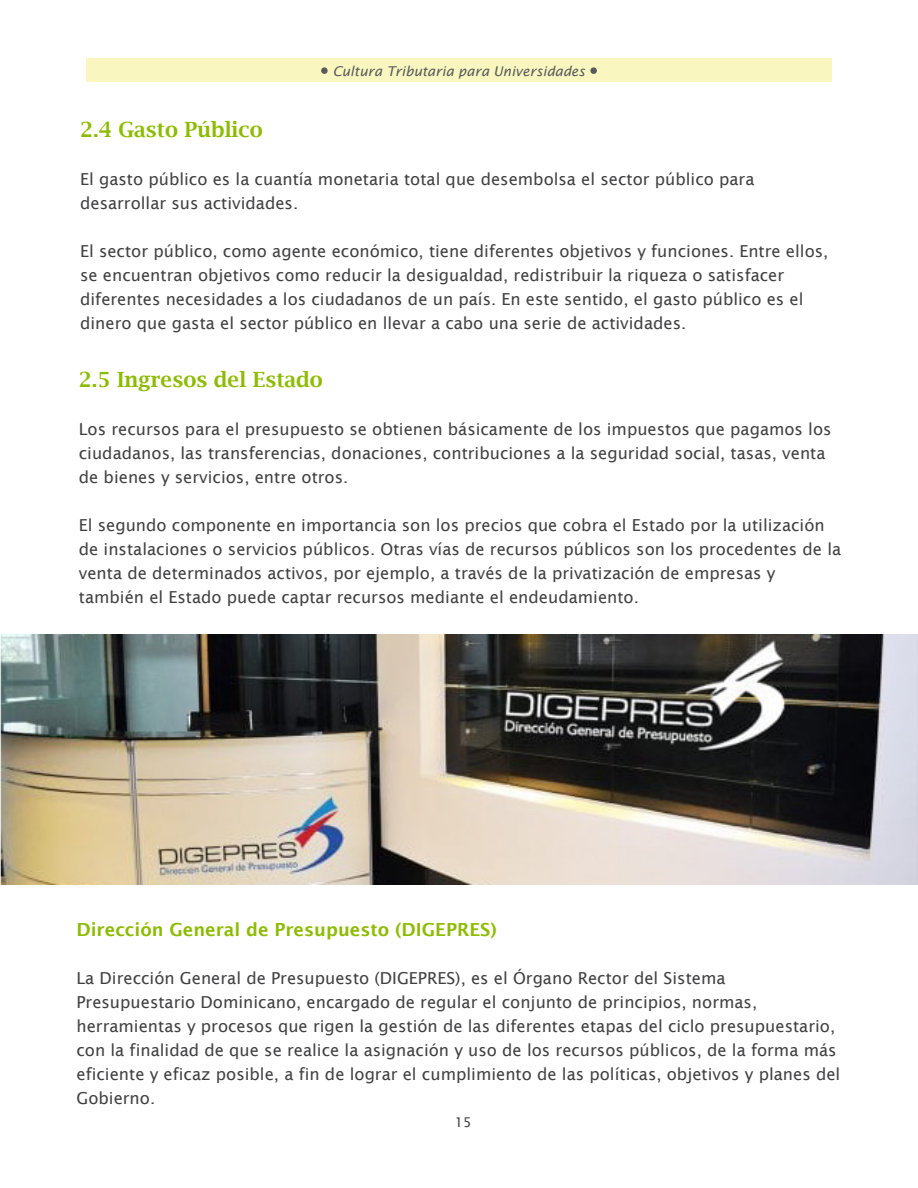
<style>
.page{position:relative;width:918px;height:1188px;background:#fff}
.page>*{position:absolute;margin:0;border:0;box-sizing:border-box;transform-origin:0 0}
.t1{font:600 21px "Lucida Bright";color:#8dbb00}
.t2{font:600 18px "Lucida Sans";color:#8dbb00}
.t3{font:16.5px/24px "Lucida Sans";color:#414042}
.t4{font:italic 13.5px "Lucida Sans";color:#58595b}
.t5{font:13.5px "Lucida Sans";color:#414042}
</style>
<div class="page">
<img style="left:0;top:634px;width:918px;height:251px">
<div style="left:86px;top:58px;width:746px;height:24px;background:#f9f7bf"></div>
<svg style="left:321px;top:67px;width:7px;height:7px"></svg>
<svg style="left:590px;top:67px;width:7px;height:7px"></svg>
<p class="t4" style="left:333px;top:64px;width:254px">Cultura Tributaria para Universidades</p>
<p class="t1" style="left:80px;top:117px;width:184px">2.4 Gasto Público</p>
<p class="t3" style="left:80px;top:167px;width:676px">El gasto público es la cuantía monetaria total que desembolsa el sector público para desarrollar sus actividades.</p>
<p class="t3" style="left:80px;top:239px;width:750px">El sector público, como agente económico, tiene diferentes objetivos y funciones. Entre ellos, se encuentran objetivos como reducir la desigualdad, redistribuir la riqueza o satisfacer diferentes necesidades a los ciudadanos de un país. En este sentido, el gasto público es el dinero que gasta el sector público en llevar a cabo una serie de actividades.</p>
<p class="t1" style="left:79px;top:367px;width:246px">2.5 Ingresos del Estado</p>
<p class="t3" style="left:79px;top:417px;width:754px">Los recursos para el presupuesto se obtienen básicamente de los impuestos que pagamos los ciudadanos, las transferencias, donaciones, contribuciones a la seguridad social, tasas, venta de bienes y servicios, entre otros.</p>
<p class="t3" style="left:79px;top:513px;width:764px">El segundo componente en importancia son los precios que cobra el Estado por la utilización de instalaciones o servicios públicos. Otras vías de recursos públicos son los procedentes de la venta de determinados activos, por ejemplo, a través de la privatización de empresas y también el Estado puede captar recursos mediante el endeudamiento.</p>
<p class="t2" style="left:76px;top:920px;width:422px">Dirección General de Presupuesto (DIGEPRES)</p>
<p class="t3" style="left:76px;top:967px;width:765px">La Dirección General de Presupuesto (DIGEPRES), es el Órgano Rector del Sistema Presupuestario Dominicano, encargado de regular el conjunto de principios, normas, herramientas y procesos que rigen la gestión de las diferentes etapas del ciclo presupuestario, con la finalidad de que se realice la asignación y uso de los recursos públicos, de la forma más eficiente y eficaz posible, a fin de lograr el cumplimiento de las políticas, objetivos y planes del Gobierno.</p>
<p class="t5" style="left:455px;top:1115px;width:19px">15</p>
</div>
